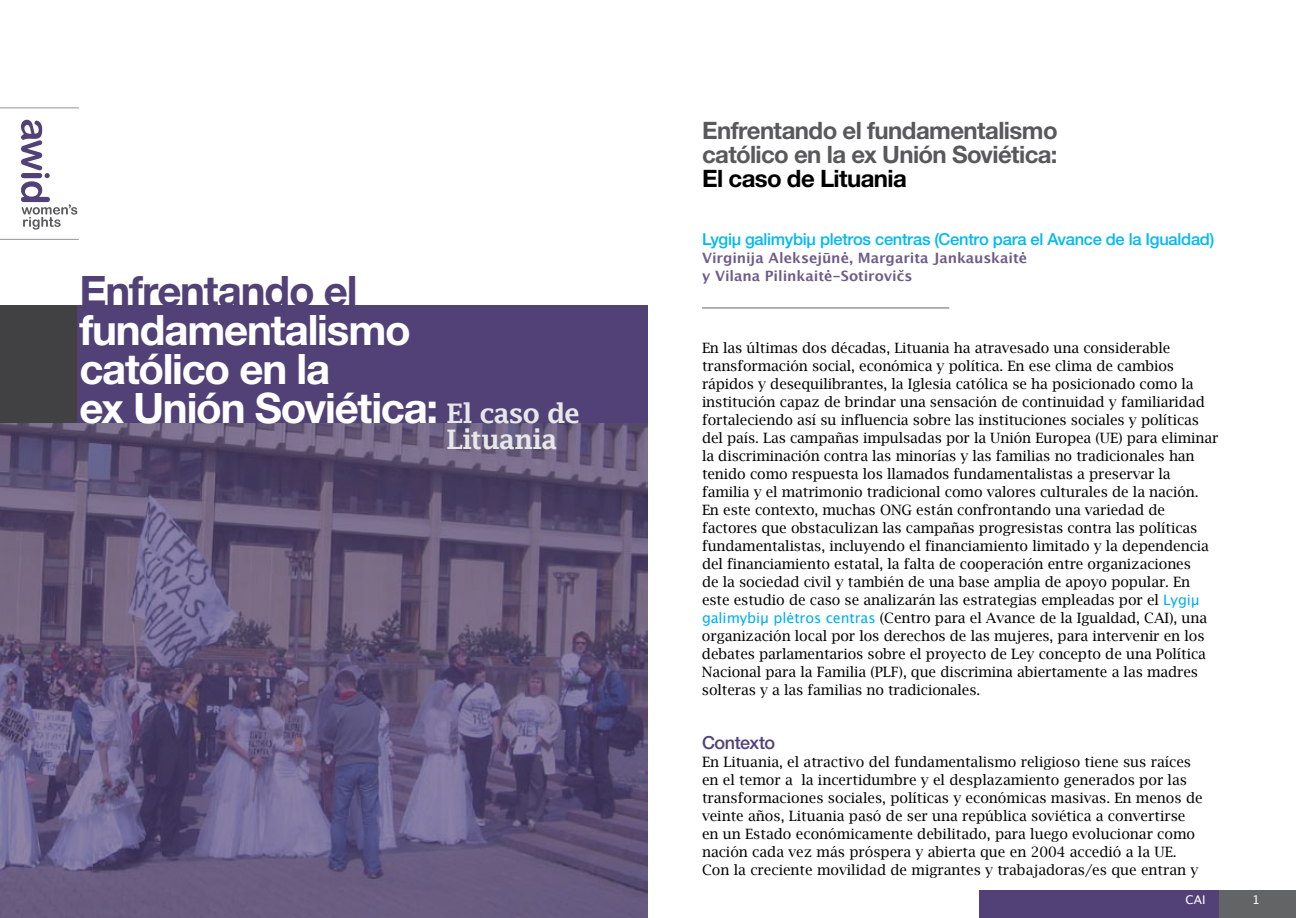
<style>
.page{position:relative;width:1296px;height:918px;background:#fff}
.page>*{position:absolute;margin:0;border:0;box-sizing:border-box;transform-origin:0 0}
.t1{font:700 42px/39px "Helvetica Neue";letter-spacing:-.03em;color:#fff}
.t2{font:700 42px "Helvetica Neue";letter-spacing:-.03em;color:#514177}
.t3{font:600 27px "Lucida Fax";letter-spacing:-.025em;color:#e6e7e8}
.t4{font:700 24px/24px "Helvetica Neue";letter-spacing:-.025em;color:#58595b}
.t5{font:700 24px "Helvetica Neue";letter-spacing:-.025em;color:#000}
.t6{font:500 18px "Helvetica Neue";letter-spacing:-.02em;color:#514177}
.t7{font:500 16.5px "Helvetica Neue";letter-spacing:-.015em;color:#00b9f1}
.t8{font:14.25px/18px "Lucida Bright";letter-spacing:-.005em;color:#000}
.t9{font:700 14.25px/18px "Lucida Grande";letter-spacing:-.005em;color:#6e5d89}
.t10{font:12px "Lucida Grande";color:#fff}
.s1{font-family:"Lucida Fax";font-weight:600;font-size:27px;color:#e6e7e8}
.s2{font-family:"Lucida Grande";color:#00aeef}
</style>
<div class="page">
<div style="left:1218px;top:890px;width:78px;height:28px;background:#636466"></div>
<div style="left:979px;top:890px;width:239px;height:28px;background:#514177"></div>
<svg style="left:0;top:423px;width:648px;height:495px;background:#63587b"></svg>
<svg style="left:21px;top:120px;width:56px;height:110px"></svg>
<div style="left:0;top:306px;width:78px;height:117px;background:#414042"></div>
<div style="left:78px;top:306px;width:570px;height:117px;background:#514177"></div>
<hr style="left:0;top:239px;width:79px;height:1px;background:#939598">
<hr style="left:0;top:107px;width:79px;height:1px;background:#939598">
<hr style="left:702px;top:308px;width:247px;height:1px;background:#636466">
<h1 class="t2" style="left:79px;top:265px;width:280px">Enfrentando el</h1>
<h1 class="t1" style="left:79px;top:309px;width:503px">fundamentalismo<br>católico en la<br>ex Unión Soviética: <span class="s1">El caso de</span></h1>
<h2 class="t3" style="left:447px;top:424px;width:112px">Lituania</h2>
<h3 class="t4" style="left:702px;top:118px;width:357px">Enfrentando el fundamentalismo católico en la ex Unión Soviética:</h3>
<h3 class="t5" style="left:702px;top:163px;width:206px">El caso de Lituania</h3>
<p class="t7" style="left:702px;top:230px;width:514px">Lygiµ galimybiµ pletros centras (Centro para el Avance de la Igualdad)</p>
<p class="t9" style="left:702px;top:249px;width:327px">Virginija Aleksejūnė, Margarita Jankauskaitė y Vilana Pilinkaitė-Sotirovičs</p>
<p class="t8" style="left:702px;top:339px;width:518px">En las últimas dos décadas, Lituania ha atravesado una considerable transformación social, económica y política. En ese clima de cambios rápidos y desequilibrantes, la Iglesia católica se ha posicionado como la institución capaz de brindar una sensación de continuidad y familiaridad fortaleciendo así su influencia sobre las instituciones sociales y políticas del país. Las campañas impulsadas por la Unión Europea (UE) para eliminar la discriminación contra las minorías y las familias no tradicionales han tenido como respuesta los llamados fundamentalistas a preservar la familia y el matrimonio tradicional como valores culturales de la nación.<br>En este contexto, muchas ONG están confrontando una variedad de factores que obstaculizan las campañas progresistas contra las políticas fundamentalistas, incluyendo el financiamiento limitado y la dependencia del financiamiento estatal, la falta de cooperación entre organizaciones<br>de la sociedad civil y también de una base amplia de apoyo popular. En este estudio de caso se analizarán las estrategias empleadas por el <span class="s2">Lygiµ galimybiµ plėtros centras</span> (Centro para el Avance de la Igualdad, CAI), una organización local por los derechos de las mujeres, para intervenir en los debates parlamentarios sobre el proyecto de Ley concepto de una Política Nacional para la Familia (PLF), que discrimina abiertamente a las madres solteras y a las familias no tradicionales.</p>
<p class="t6" style="left:702px;top:732px;width:75px">Contexto</p>
<p class="t8" style="left:702px;top:753px;width:502px">En Lituania, el atractivo del fundamentalismo religioso tiene sus raíces en el temor a la incertidumbre y el desplazamiento generados por las transformaciones sociales, políticas y económicas masivas. En menos de veinte años, Lituania pasó de ser una república soviética a convertirse en un Estado económicamente debilitado, para luego evolucionar como nación cada vez más próspera y abierta que en 2004 accedió a la UE.<br>Con la creciente movilidad de migrantes y trabajadoras/es que entran y</p>
<p class="t10" style="left:1186px;top:892px;width:22px">CAI</p>
<p class="t10" style="left:1252px;top:892px;width:9px">1</p>
</div>
